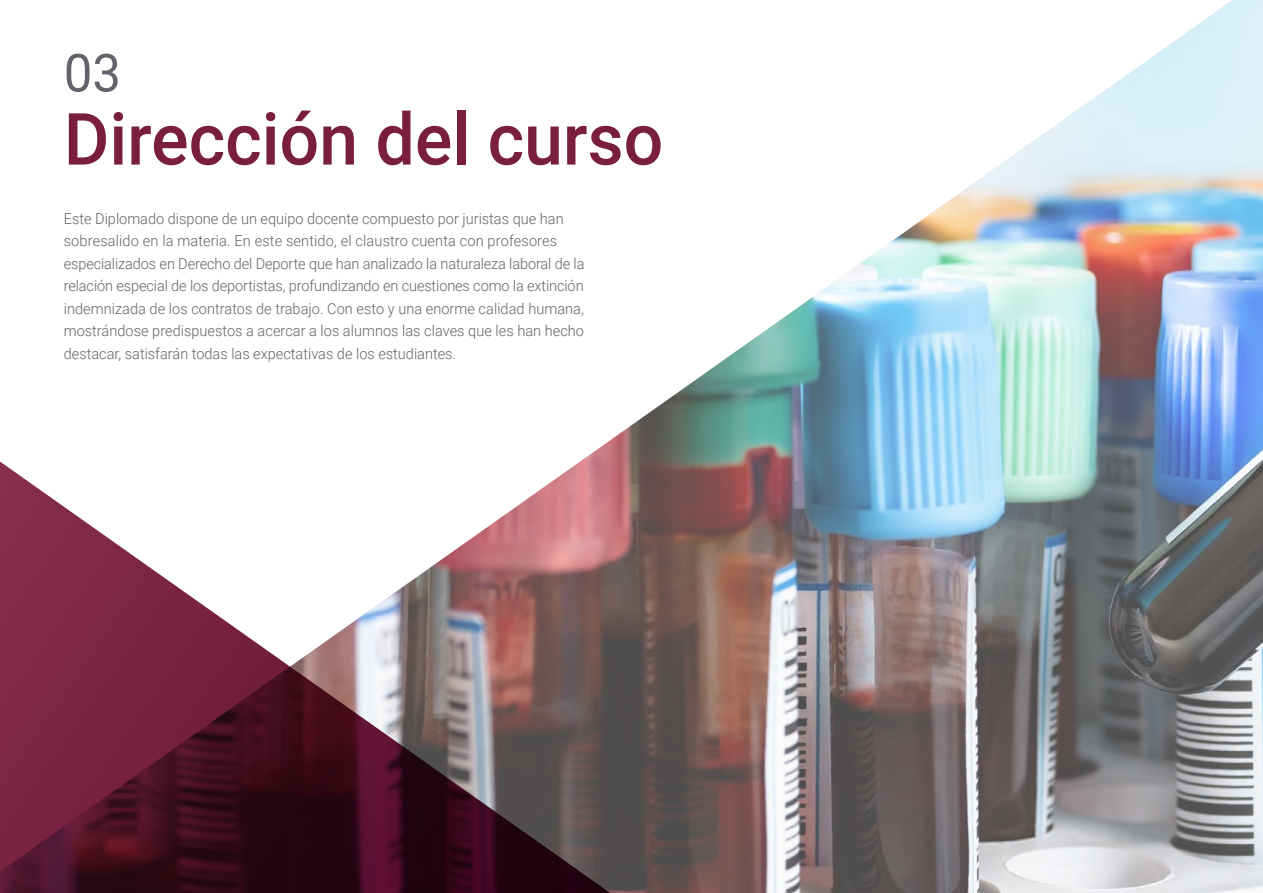
<style>
.page{position:relative;width:1263px;height:893px;background:#fff}
.page>*{position:absolute;margin:0;border:0;box-sizing:border-box;transform-origin:0 0}
.t1{font:500 72px "Roboto";color:#791e3c}
.t2{font:52.5px "Roboto";color:#61646a}
.t3{font:300 15px/22.5px "Roboto";color:#61646a}
</style>
<div class="page">
<img style="left:602px;top:0;width:661px;height:893px">
<svg style="left:0;top:446px;width:640px;height:447px"></svg>
<h2 class="t2" style="left:64px;top:36px;width:59px">03</h2>
<h1 class="t1" style="left:64px;top:89px;width:601px">Dirección del curso</h1>
<p class="t3" style="left:64px;top:207px;width:522px">Este Diplomado dispone de un equipo docente compuesto por juristas que han sobresalido en la materia. En este sentido, el claustro cuenta con profesores especializados en Derecho del Deporte que han analizado la naturaleza laboral de la relación especial de los deportistas, profundizando en cuestiones como la extinción indemnizada de los contratos de trabajo. Con esto y una enorme calidad humana, mostrándose predispuestos a acercar a los alumnos las claves que les han hecho destacar, satisfarán todas las expectativas de los estudiantes.</p>
</div>
